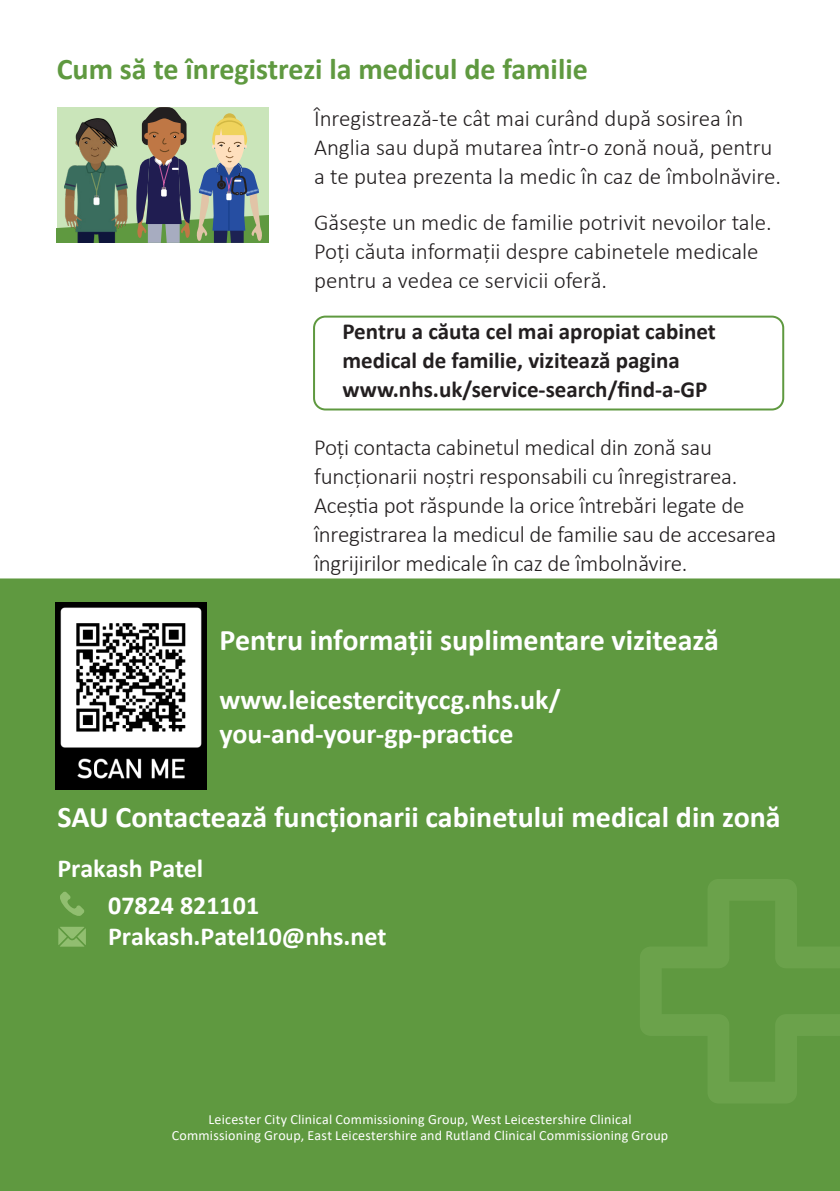
<style>
.page{position:relative;width:840px;height:1191px;background:#fff}
.page>*{position:absolute;margin:0;border:0;box-sizing:border-box;transform-origin:0 0}
.t1{font:700 30px "Calibri";color:#fff}
.t2{font:700 30px "Calibri";color:#5f9940}
.t3{font:700 28px/33.6px "Calibri";color:#fff}
.t4{font:700 26px/31.2px "Calibri";color:#fff}
.t5{font:300 23px/29px "Calibri";letter-spacing:-.01em;color:#231f20}
.t6{font:700 23px/29px "Calibri";color:#231f20}
.t7{font:14px/16.8px "Calibri";letter-spacing:.015em;color:#fff;text-align:center}
</style>
<div class="page">
<div style="left:0;top:578px;width:839px;height:613px;background:#5f9940"></div>
<svg style="left:625px;top:865px;width:214px;height:252px;background:#629b43"></svg>
<svg style="left:58px;top:891px;width:26px;height:26px"></svg>
<svg style="left:58px;top:926px;width:28px;height:20px"></svg>
<div style="left:313px;top:315px;width:470px;height:95px;border:2px solid #5f9940;border-radius:11px"></div>
<svg style="left:57px;top:107px;width:211px;height:136px;background:#8f9b8c"></svg>
<img style="left:64px;top:118px;width:63px;height:125px">
<img style="left:56px;top:602px;width:150px;height:187px">
<p class="t2" style="left:57px;top:48px;width:532px">Cum să te înregistrezi la medicul de familie</p>
<p class="t5" style="left:314px;top:103px;width:468px">Înregistrează-te cât mai curând după sosirea în<br>Anglia sau după mutarea într-o zonă nouă, pentru a te putea prezenta la medic în caz de îmbolnăvire.</p>
<p class="t5" style="left:314px;top:207px;width:459px">Găsește un medic de familie potrivit nevoilor tale.<br>Poți căuta informații despre cabinetele medicale pentru a vedea ce servicii oferă.</p>
<p class="t6" style="left:342px;top:317px;width:375px">Pentru a căuta cel mai apropiat cabinet medical de familie, vizitează pagina www.nhs.uk/service-search/find-a-GP</p>
<p class="t5" style="left:314px;top:432px;width:463px">Poți contacta cabinetul medical din zonă sau funcționarii noștri responsabili cu înregistrarea.<br>Aceștia pot răspunde la orice întrebări legate de înregistrarea la medicul de familie sau de accesarea îngrijirilor medicale în caz de îmbolnăvire.</p>
<p class="t1" style="left:219px;top:619px;width:500px">Pentru informații suplimentare vizitează</p>
<p class="t3" style="left:219px;top:682px;width:342px">www.leicestercityccg.nhs.uk/ you-and-your-gp-practice</p>
<p class="t1" style="left:58px;top:795px;width:724px">SAU Contactează funcționarii cabinetului medical din zonă</p>
<p class="t4" style="left:58px;top:852px;width:147px">Prakash Patel</p>
<p class="t4" style="left:108px;top:889px;width:280px">07824 821101<br>Prakash.Patel10@nhs.net</p>
<p class="t7" style="left:172px;top:1110px;width:498px">Leicester City Clinical Commissioning Group, West Leicestershire Clinical<br>Commissioning Group, East Leicestershire and Rutland Clinical Commissioning Group</p>
</div>
